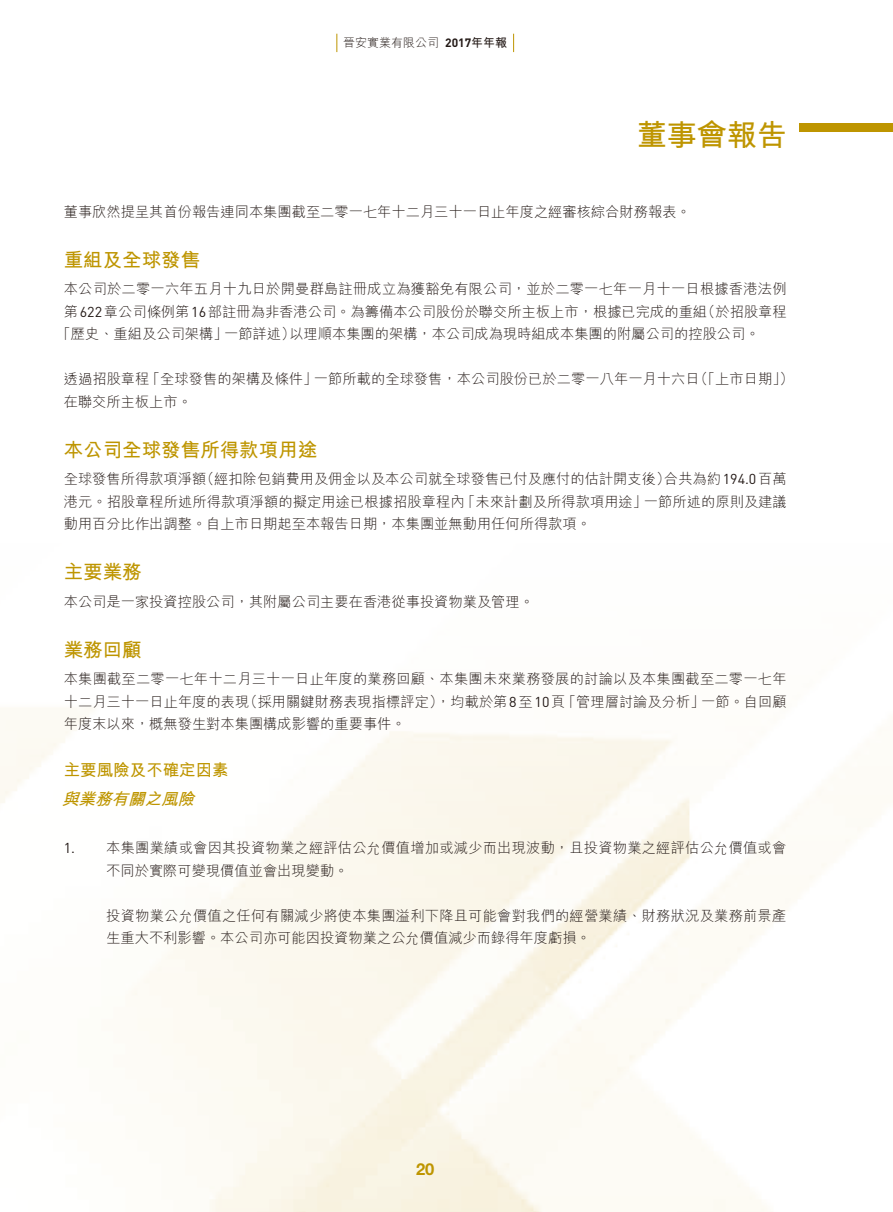
<style>
.page{position:relative;width:893px;height:1212px;background:#fff}
.page>*{position:absolute;margin:0;border:0;box-sizing:border-box;transform-origin:0 0}
.Heading{font:700 30px "M Hei HK";color:#be9500}
.Subhead_1{font:700 19.5px "M Hei HK";color:#be9500}
.Subhead_2{font:700 16.5px "M Hei HK";color:#be9500}
.Subhead_3{font:italic 700 16.5px "M Hei HK";color:#be9500}
.t1{font:700 16.5px "Helvetica Neue LT Std";color:#be9500}
.Body{font:300 14.25px/22.5px "M Hei HK";color:#231916}
.Body-2{font:14.25px "DIN";color:#231916}
.t2{font:300 12px "M Hei HK";color:#231916}
.t3{font:700 12px "DIN";color:#231916}
.s1{font-family:"M Hei HK"}
.s2{font-family:"DIN";font-weight:400}
</style>
<div class="page">
<div style="left:800px;top:123px;width:93px;height:9px;background:#be9500"></div>
<svg style="left:336px;top:34px;width:1px;height:18px"></svg>
<svg style="left:513px;top:34px;width:1px;height:18px"></svg>
<p class="t2" style="left:343px;top:37px;width:97px">晉安實業有限公司</p>
<p class="t3" style="left:445px;top:35px;width:64px">2017<span class="s1">年年報</span></p>
<p class="Heading" style="left:637px;top:113px;width:151px">董事會報告</p>
<p class="Body" style="left:64px;top:200px;width:629px">董事欣然提呈其首份報告連同本集團截至二零一七年十二月三十一日止年度之經審核綜合財務報表。</p>
<p class="Subhead_1" style="left:64px;top:245px;width:138px">重組及全球發售</p>
<p class="Body" style="left:64px;top:278px;width:724px;text-align:right">本公司於二零一六年五月十九日於開曼群島註冊成立為獲豁免有限公司，並於二零一七年一月十一日根據香港法例（於招股章程</p>
<p class="Body" style="left:289px;top:300px;width:472px;text-indent:-226px">第<span class="s2">622</span>章公司條例第<span class="s2">16</span>部註冊為非香港公司。為籌備本公司股份於聯交所主板上市，根據已完成的重組<br>以理順本集團的架構，本公司成為現時組成本集團的附屬公司的控股公司。</p>
<p class="Body" style="left:224px;top:323px;width:73px">一節詳述）</p>
<p class="Body" style="left:57px;top:323px;width:172px">「歷史、重組及公司架構」</p>
<p class="Body" style="left:694px;top:368px;width:101px">（「上市日期 (「</p>
<p class="Body" style="left:314px;top:368px;width:387px">一節所載的全球發售，本公司股份已於二零一八年一月十六日</p>
<p class="Body" style="left:146px;top:368px;width:173px">「全球發售的架構及條件」</p>
<p class="Body" style="left:64px;top:368px;width:130px">透過招股章程<br>在聯交所主板上市。</p>
<p class="Subhead_1" style="left:64px;top:435px;width:255px">本公司全球發售所得款項用途</p>
<p class="Body" style="left:200px;top:468px;width:472px">（經扣除包銷費用及佣金以及本公司就全球發售已付及應付的估計開支後）</p>
<p class="Body" style="left:664px;top:468px;width:124px">合共為約<span class="s2">194.0</span>百萬</p>
<p class="Body" style="left:64px;top:468px;width:144px">全球發售所得款項淨額</p>
<p class="Body" style="left:64px;top:490px;width:529px">港元。招股章程所述所得款項淨額的擬定用途已根據招股章程內<br>動用百分比作出調整。自上市日期起至本報告日期，本集團並無動用任何所得款項。</p>
<p class="Subhead_1" style="left:64px;top:558px;width:79px">主要業務</p>
<p class="Body" style="left:64px;top:590px;width:472px">本公司是一家投資控股公司，其附屬公司主要在香港從事投資物業及管理。</p>
<p class="Subhead_1" style="left:64px;top:635px;width:79px">業務回顧</p>
<p class="Body" style="left:64px;top:668px;width:724px;text-align:right">本集團截至二零一七年十二月三十一日止年度的業務回顧、本集團未來業務發展的討論以及本集團截至二零一七年一節。自回顧</p>
<p class="Body" style="left:461px;top:490px;width:188px">「未來計劃及所得款項用途」</p>
<p class="Body" style="left:644px;top:490px;width:145px">一節所述的原則及建議</p>
<p class="Body" style="left:243px;top:690px;width:324px">（採用關鍵財務表現指標評定，）均載於第<span class="s2">8</span>至<span class="s2">10</span>頁</p>
<p class="Body" style="left:64px;top:690px;width:344px">十二月三十一日止年度的表現<br>年度末以來，概無發生對本集團構成影響的重要事件。</p>
<p class="Subhead_2" style="left:64px;top:758px;width:166px">主要風險及不確定因素</p>
<p class="Subhead_3" style="left:62px;top:787px;width:139px">與業務有關之風險</p>
<p class="Body" style="left:106px;top:837px;width:682px">本集團業績或會因其投資物業之經評估公允價值增加或減少而出現波動，且投資物業之經評估公允價值或會</p>
<p class="Body" style="left:562px;top:690px;width:144px">「管理層討論及分析」</p>
<p class="Body-2" style="left:64px;top:839px;width:13px">1.</p>
<p class="Body" style="left:106px;top:859px;width:244px">不同於實際可變現價值並會出現變動。</p>
<p class="Body" style="left:106px;top:904px;width:682px">投資物業公允價值之任何有關減少將使本集團溢利下降且可能會對我們的經營業績、財務狀況及業務前景產生重大不利影響。本公司亦可能因投資物業之公允價值減少而錄得年度虧損。</p>
<p class="t1" style="left:416px;top:1158px;width:20px">20</p>
</div>
